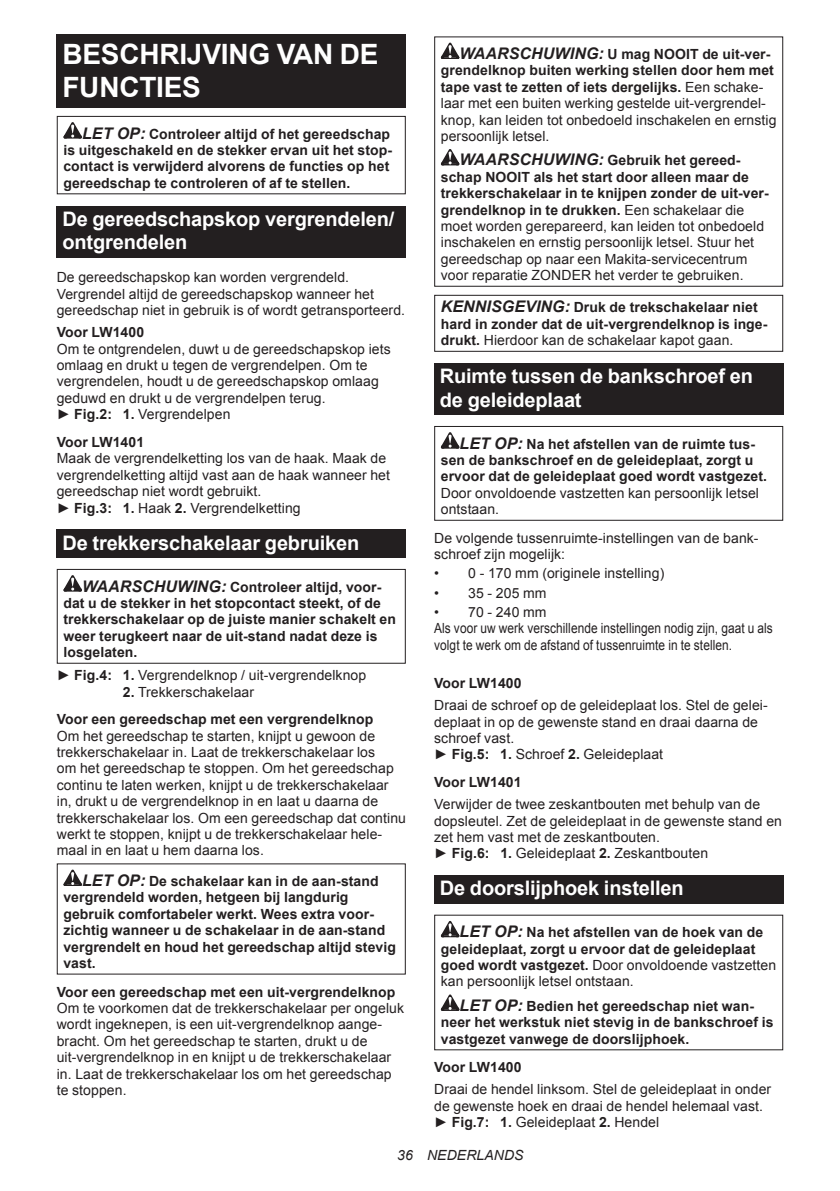
<style>
.page{position:relative;width:840px;height:1191px;background:#fff}
.page>*{position:absolute;margin:0;border:0;box-sizing:border-box;transform-origin:0 0}
.t1{font:700 28px/32.8px "Arial";letter-spacing:-.01em;color:#fff}
.t2{font:700 20px/23.4px "Arial";letter-spacing:-.01em;color:#fff}
.t3{font:14px/16.4px "Arial";letter-spacing:.005em;color:#231f20}
.t4{font:700 14px/16.4px "Arial";letter-spacing:.005em;color:#231f20}
.t5{font:italic 14px "Arial";letter-spacing:.005em;color:#231f20}
.s1{font-style:italic;font-size:16px}
.s2{font-weight:700}
.s3{font-weight:400}
.s4{font-weight:700;font-style:italic;font-size:16px}
</style>
<div class="page">
<div style="left:57px;top:34px;width:348px;height:74px;background:#231f20"></div>
<svg style="left:63px;top:122px;width:19px;height:16px"></svg>
<div style="left:57px;top:116px;width:348px;height:78px;border:1px solid #231f20"></div>
<div style="left:57px;top:206px;width:348px;height:51px;background:#231f20"></div>
<div style="left:57px;top:529px;width:348px;height:29px;background:#231f20"></div>
<svg style="left:63px;top:575px;width:19px;height:16px"></svg>
<div style="left:57px;top:569px;width:348px;height:94px;border:1px solid #231f20"></div>
<svg style="left:63px;top:869px;width:19px;height:17px"></svg>
<svg style="left:440px;top:43px;width:19px;height:16px"></svg>
<svg style="left:440px;top:149px;width:19px;height:16px"></svg>
<div style="left:434px;top:36px;width:348px;height:251px;border:1px solid #231f20"></div>
<div style="left:434px;top:295px;width:348px;height:57px;border:1px solid #231f20"></div>
<div style="left:434px;top:363px;width:348px;height:52px;background:#231f20"></div>
<svg style="left:440px;top:432px;width:19px;height:16px"></svg>
<div style="left:434px;top:426px;width:348px;height:95px;border:1px solid #231f20"></div>
<div style="left:434px;top:875px;width:348px;height:28px;background:#231f20"></div>
<svg style="left:440px;top:921px;width:19px;height:16px"></svg>
<svg style="left:440px;top:994px;width:19px;height:17px"></svg>
<h1 class="t1" style="left:62px;top:40px;width:317px">BESCHRIJVING VAN DE<br>FUNCTIES</h1>
<p class="t4" style="left:63px;top:126px;width:330px;text-indent:19px"><span class="s1">LET OP:</span> Controleer altijd of het gereedschap is uitgeschakeld en de stekker ervan uit het stop&shy;contact is verwijderd alvorens de functies op het gereedschap te controleren of af te stellen.</p>
<h2 class="t2" style="left:62px;top:207px;width:333px">De gereedschapskop vergrendelen/ ontgrendelen</h2>
<p class="t3" style="left:57px;top:271px;width:349px">De gereedschapskop kan worden vergrendeld.<br>Vergrendel altijd de gereedschapskop wanneer het gereedschap niet in gebruik is of wordt getransporteerd.</p>
<p class="t4" style="left:57px;top:325px;width:89px">Voor LW1400</p>
<p class="t3" style="left:57px;top:342px;width:335px">Om te ontgrendelen, duwt u de gereedschapskop iets omlaag en drukt u tegen de vergrendelpen. Om te vergrendelen, houdt u de gereedschapskop omlaag geduwd en drukt u de vergrendelpen terug.<br>► <span class="s2">Fig.2: 1.</span> Vergrendelpen</p>
<p class="t4" style="left:57px;top:435px;width:89px">Voor LW1401</p>
<p class="t3" style="left:57px;top:450px;width:334px">Maak de vergrendelketting los van de haak. Maak de vergrendelketting altijd vast aan de haak wanneer het gereedschap niet wordt gebruikt.<br>► <span class="s2">Fig.3: 1.</span> Haak <span class="s2">2.</span> Vergrendelketting</p>
<h2 class="t2" style="left:62px;top:532px;width:298px">De trekkerschakelaar gebruiken</h2>
<p class="t4" style="left:63px;top:579px;width:334px;text-indent:19px"><span class="s1">WAARSCHUWING:</span> Controleer altijd, voor&shy;dat u de stekker in het stopcontact steekt, of de trekkerschakelaar op de juiste manier schakelt en weer terugkeert naar de uit-stand nadat deze is losgelaten.</p>
<p class="t3" style="left:57px;top:667px;width:311px">► <span class="s2">Fig.4: 1.</span> Vergrendelknop / uit-vergrendelknop</p>
<p class="t4" style="left:57px;top:679px;width:318px;line-height:27.8px;text-indent:66px">2. <span class="s3">Trekkerschakelaar<br></span>Voor een gereedschap met een vergrendelknop</p>
<p class="t3" style="left:57px;top:727px;width:350px">Om het gereedschap te starten, knijpt u gewoon de trekkerschakelaar in. Laat de trekkerschakelaar los<br>om het gereedschap te stoppen. Om het gereedschap continu te laten werken, knijpt u de trekkerschakelaar in, drukt u de vergrendelknop in en laat u daarna de trekkerschakelaar los. Om een gereedschap dat continu werkt te stoppen, knijpt u de trekkerschakelaar hele&shy;maal in en laat u hem daarna los.</p>
<p class="t4" style="left:63px;top:874px;width:334px;text-indent:19px"><span class="s1">LET OP:</span> De schakelaar kan in de aan-stand vergrendeld worden, hetgeen bij langdurig gebruik comfortabeler werkt. Wees extra voor&shy;zichtig wanneer u de schakelaar in de aan-stand vergrendelt en houd het gereedschap altijd stevig vast.</p>
<p class="t4" style="left:57px;top:984px;width:340px">Voor een gereedschap met een uit-vergrendelknop</p>
<p class="t3" style="left:57px;top:1001px;width:348px">Om te voorkomen dat de trekkerschakelaar per ongeluk wordt ingeknepen, is een uit-vergrendelknop aange&shy;bracht. Om het gereedschap te starten, drukt u de uit-vergrendelknop in en knijpt u de trekkerschakelaar in. Laat de trekkerschakelaar los om het gereedschap te stoppen.</p>
<p class="t3" style="left:440px;top:47px;width:337px;text-indent:19px"><span class="s4">WAARSCHUWING:</span> <span class="s2">U mag NOOIT de uit-ver&shy;grendelknop buiten werking stellen door hem met tape vast te zetten of iets dergelijks.</span> Een schake&shy;laar met een buiten werking gestelde uit-vergrendel&shy;knop, kan leiden tot onbedoeld inschakelen en ernstig persoonlijk letsel.</p>
<p class="t3" style="left:440px;top:153px;width:329px;text-indent:19px"><span class="s4">WAARSCHUWING:</span> <span class="s2">Gebruik het gereed&shy;schap NOOIT als het start door alleen maar de trekkerschakelaar in te knijpen zonder de uit-ver&shy;grendelknop in te drukken.</span> Een schakelaar die moet worden gerepareerd, kan leiden tot onbedoeld inschakelen en ernstig persoonlijk letsel. Stuur het gereedschap op naar een Makita-servicecentrum voor reparatie ZONDER het verder te gebruiken.</p>
<p class="t4" style="left:440px;top:300px;width:328px"><span class="s1">KENNISGEVING:</span> Druk de trekschakelaar niet hard in zonder dat de uit-vergrendelknop is inge&shy;drukt. <span class="s3">Hierdoor kan de schakelaar kapot gaan.</span></p>
<h2 class="t2" style="left:439px;top:366px;width:314px">Ruimte tussen de bankschroef en de geleideplaat</h2>
<p class="t4" style="left:440px;top:436px;width:327px;text-indent:19px"><span class="s1">LET OP:</span> Na het afstellen van de ruimte tus&shy;sen de bankschroef en de geleideplaat, zorgt u ervoor dat de geleideplaat goed wordt vastgezet.</p>
<p class="t3" style="left:440px;top:485px;width:319px">Door onvoldoende vastzetten kan persoonlijk letsel ontstaan.</p>
<p class="t3" style="left:434px;top:530px;width:326px">De volgende tussenruimte-instellingen van de bank&shy;schroef zijn mogelijk:</p>
<p class="t3" style="left:434px;top:565px;width:231px">• 0 - 170 mm (originele instelling)</p>
<p class="t3" style="left:434px;top:584px;width:114px">• 35 - 205 mm</p>
<p class="t3" style="left:434px;top:604px;width:340px">• 70 - 240 mm<br>Als voor uw werk verschillende instellingen nodig zijn, gaat u als volgt te werk om de afstand of tussenruimte in te stellen.</p>
<p class="t4" style="left:434px;top:676px;width:89px">Voor LW1400</p>
<p class="t3" style="left:434px;top:698px;width:335px">Draai de schroef op de geleideplaat los. Stel de gelei&shy;deplaat in op de gewenste stand en draai daarna de schroef vast.<br>► <span class="s2">Fig.5: 1.</span> Schroef <span class="s2">2.</span> Geleideplaat</p>
<p class="t4" style="left:434px;top:775px;width:89px">Voor LW1401</p>
<p class="t3" style="left:434px;top:796px;width:349px">Verwijder de twee zeskantbouten met behulp van de dopsleutel. Zet de geleideplaat in de gewenste stand en zet hem vast met de zeskantbouten.<br>► <span class="s2">Fig.6: 1.</span> Geleideplaat <span class="s2">2.</span> Zeskantbouten</p>
<h2 class="t2" style="left:439px;top:878px;width:245px">De doorslijphoek instellen</h2>
<p class="t4" style="left:440px;top:925px;width:336px;text-indent:19px"><span class="s1">LET OP:</span> Na het afstellen van de hoek van de geleideplaat, zorgt u ervoor dat de geleideplaat goed wordt vastgezet. <span class="s3">Door onvoldoende vastzetten kan persoonlijk letsel ontstaan.</span></p>
<p class="t4" style="left:440px;top:999px;width:334px;text-indent:19px"><span class="s1">LET OP:</span> Bedien het gereedschap niet wan&shy;neer het werkstuk niet stevig in de bankschroef is vastgezet vanwege de doorslijphoek.</p>
<p class="t4" style="left:434px;top:1060px;width:89px">Voor LW1400</p>
<p class="t3" style="left:434px;top:1082px;width:338px">Draai de hendel linksom. Stel de geleideplaat in onder de gewenste hoek en draai de hendel helemaal vast. ► <span class="s2">Fig.7: 1.</span> Geleideplaat <span class="s2">2.</span> Hendel</p>
<p class="t5" style="left:397px;top:1150px;width:128px">36 NEDERLANDS</p>
</div>
